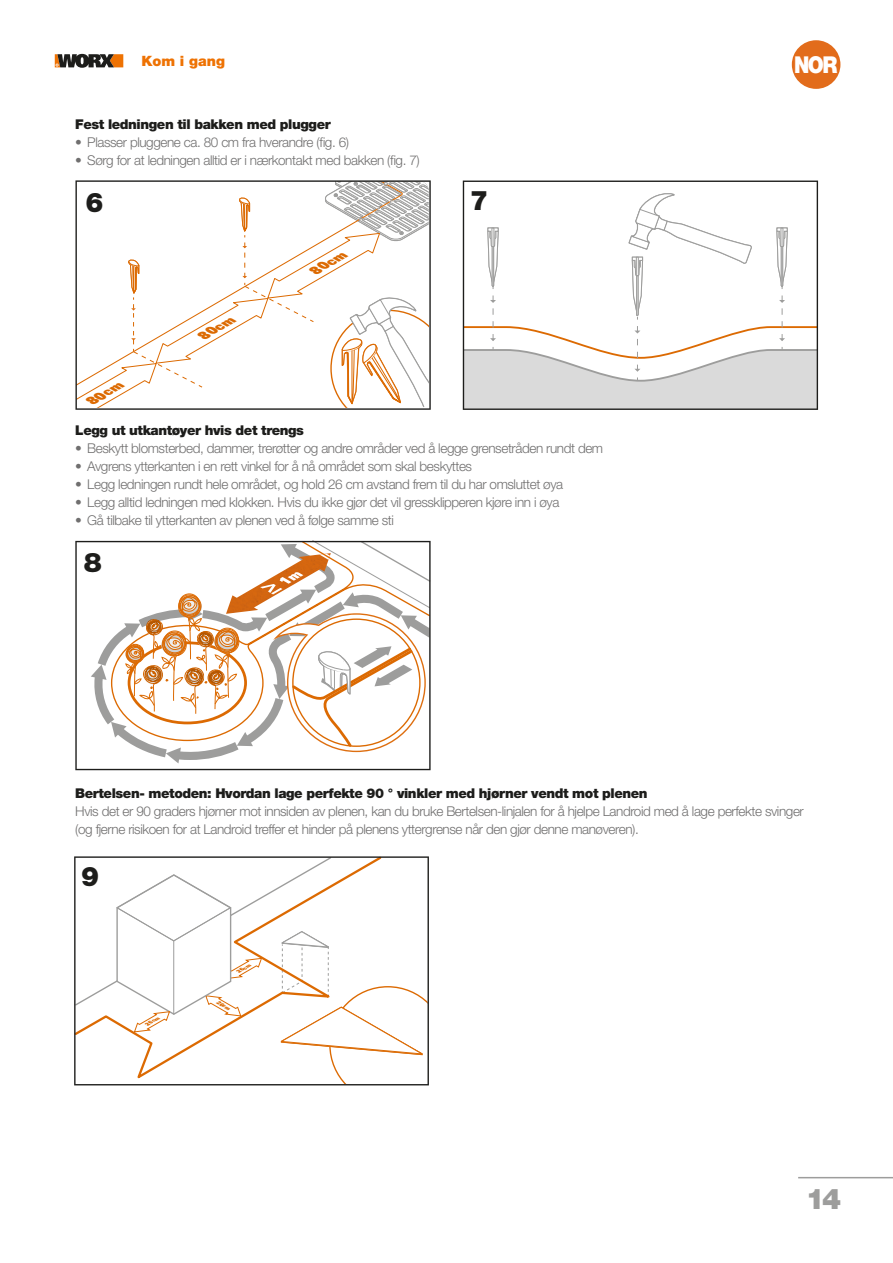
<style>
.page{position:relative;width:893px;height:1263px;background:#fff}
.page>*{position:absolute;margin:0;border:0;box-sizing:border-box;transform-origin:0 0}
.t1{font:900 28.5px "Helvetica Neue LT Std";color:#9d9d9c}
.t2{font:900 27px "Helvetica Neue LT Std";color:#1d1d1b}
.t3{font:900 23.25px "Helvetica Neue LT Std";color:#fff;scale:.87 1}
.t4{font:900 14.25px "Helvetica Neue LT Std";color:#ee7203}
.t5{font:300 13.5px/18px "Helvetica Neue LT Std";letter-spacing:-.03em;color:#706f6f}
.t6{font:900 13.5px "Helvetica Neue LT Std";letter-spacing:-.03em;color:#1d1d1b}
.t7{font:italic 900 12.3px "Univers";color:#dc6a02}
.t8{font:italic 900 4.95px "Univers";color:#dc6a02;scale:.96 1}
.t9{font:italic 900 4.8px "Univers";color:#dc6a02}
</style>
<div class="page">
<div style="left:792px;top:40px;width:48px;height:49px;background:#e26c1b;border-radius:50%"></div>
<svg style="left:55px;top:54px;width:68px;height:14px"></svg>
<hr style="left:798px;top:1177px;width:95px;height:1px;background:#9d9d9c">
<svg style="left:75px;top:180px;width:356px;height:230px"></svg>
<svg style="left:463px;top:181px;width:355px;height:229px"></svg>
<svg style="left:75px;top:541px;width:356px;height:229px"></svg>
<svg style="left:74px;top:856px;width:355px;height:229px"></svg>
<p class="t4" style="left:141px;top:53px;width:85px">Kom i gang</p>
<h3 class="t3" style="left:794px;top:51px;width:51px">NOR</h3>
<p class="t6" style="left:75px;top:116px;width:257px">Fest ledningen til bakken med plugger</p>
<p class="t5" style="left:75px;top:133px;width:275px">• Plasser pluggene ca. 80 cm fra hverandre (fig. 6)</p>
<p class="t5" style="left:75px;top:151px;width:346px">• Sørg for at ledningen alltid er i nærkontakt med bakken (fig. 7)</p>
<h2 class="t2" style="left:85px;top:187px;width:20px">6</h2>
<h2 class="t2" style="left:470px;top:184px;width:20px">7</h2>
<p class="t7" style="left:87px;top:394px;width:39px;rotate:-30deg">80cm</p>
<p class="t7" style="left:199px;top:329px;width:39px;rotate:-30deg">80cm</p>
<p class="t7" style="left:310px;top:264px;width:39px;rotate:-30deg">80cm</p>
<p class="t6" style="left:75px;top:422px;width:230px">Legg ut utkantøyer hvis det trengs</p>
<p class="t5" style="left:75px;top:439px;width:529px">• Beskytt blomsterbed, dammer, trerøtter og andre områder ved å legge grensetråden rundt dem</p>
<p class="t5" style="left:75px;top:457px;width:398px">• Avgrens ytterkanten i en rett vinkel for å nå området som skal beskyttes</p>
<p class="t5" style="left:75px;top:475px;width:489px">• Legg ledningen rundt hele området, og hold 26 cm avstand frem til du har omsluttet øya</p>
<p class="t5" style="left:75px;top:493px;width:486px">• Legg alltid ledningen med klokken. Hvis du ikke gjør det vil gressklipperen kjøre inn i øya</p>
<p class="t5" style="left:75px;top:511px;width:320px">• Gå tilbake til ytterkanten av plenen ved å følge samme sti</p>
<h2 class="t2" style="left:84px;top:546px;width:20px">8</h2>
<p class="t6" style="left:75px;top:786px;width:574px">Bertelsen- metoden: Hvordan lage perfekte 90 ° vinkler med hjørner vendt mot plenen</p>
<p class="t5" style="left:75px;top:802px;width:730px">Hvis det er 90 graders hjørner mot innsiden av plenen, kan du bruke Bertelsen-linjalen for å hjelpe Landroid med å lage perfekte svinger (og fjerne risikoen for at Landroid treffer et hinder på plenens yttergrense når den gjør denne manøveren).</p>
<h2 class="t2" style="left:81px;top:860px;width:20px">9</h2>
<p class="t9" style="left:145px;top:1021px;width:16px;rotate:-30deg">26cm</p>
<p class="t9" style="left:237px;top:969px;width:16px;rotate:-30deg">26cm</p>
<p class="t8" style="left:218px;top:998px;width:17px;rotate:30deg">26cm</p>
<h1 class="t1" style="left:806px;top:1182px;width:37px">14</h1>
</div>
